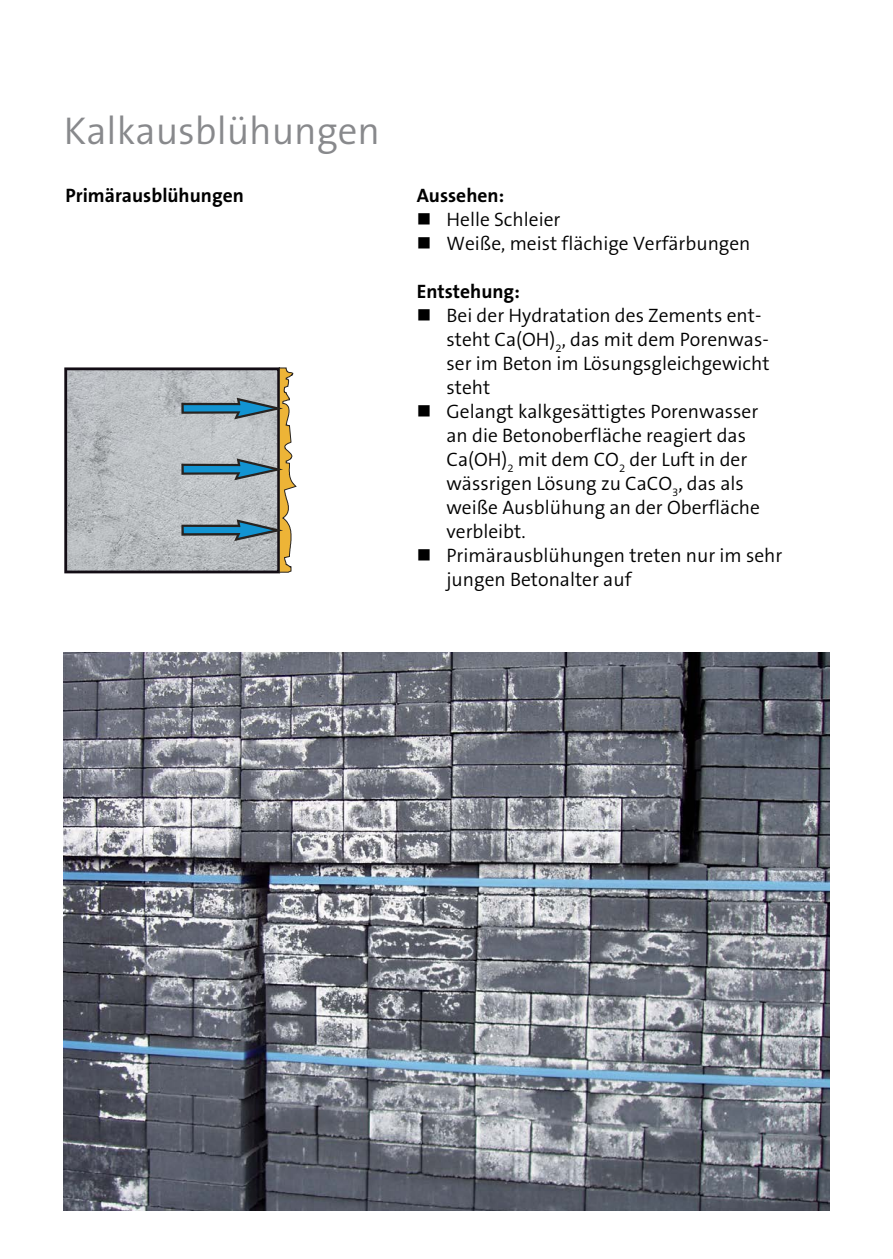
<style>
.page{position:relative;width:893px;height:1259px;background:#fff}
.page>*{position:absolute;margin:0;border:0;box-sizing:border-box;transform-origin:0 0}
._01_main_heading{font:300 39px "The Sans B4";color:#88898c}
.Lauftext_A6{font:300 19.5px/24px "The Sans B4";color:#000}
.Lauftext_A6-2{font:700 19.5px "The Sans B7";color:#000}
</style>
<div class="page">
<img style="left:64px;top:652px;width:765px;height:558px">
<img style="left:68px;top:371px;width:113px;height:198px">
<div style="left:64px;top:367px;width:216px;height:206px;border:3px solid #120c14"></div>
<svg style="left:181px;top:368px;width:115px;height:204px"></svg>
<p class="_01_main_heading" style="left:64px;top:110px;width:318px">Kalkausblühungen</p>
<p class="Lauftext_A6-2" style="left:65px;top:184px;width:180px">Primärausblühungen</p>
<p class="Lauftext_A6-2" style="left:417px;top:184px;width:89px">Aussehen:</p>
<p class="Lauftext_A6" style="left:417px;top:208px;width:145px">■ Helle Schleier</p>
<p class="Lauftext_A6" style="left:417px;top:232px;width:335px">■ Weiße, meist flächige Verfärbungen</p>
<p class="Lauftext_A6-2" style="left:417px;top:280px;width:105px">Entstehung:</p>
<p class="Lauftext_A6" style="left:446px;top:304px;width:325px;text-indent:-30px">■ Bei der Hydratation des Zements ent&shy;steht Ca(OH)<sub>2</sub>, das mit dem Porenwas&shy;ser im Beton im Lösungsgleichgewicht steht</p>
<p class="Lauftext_A6" style="left:446px;top:400px;width:315px;text-indent:-30px">■ Gelangt kalkgesättigtes Porenwasser an die Betonoberfläche reagiert das<br>Ca(OH)<sub>2</sub> mit dem CO<sub>2</sub> der Luft in der wässrigen Lösung zu CaCO<sub>3</sub>, das als weiße Ausblühung an der Oberfläche verbleibt.</p>
<p class="Lauftext_A6" style="left:446px;top:544px;width:337px;text-indent:-30px">■ Primärausblühungen treten nur im sehr jungen Betonalter auf</p>
</div>
